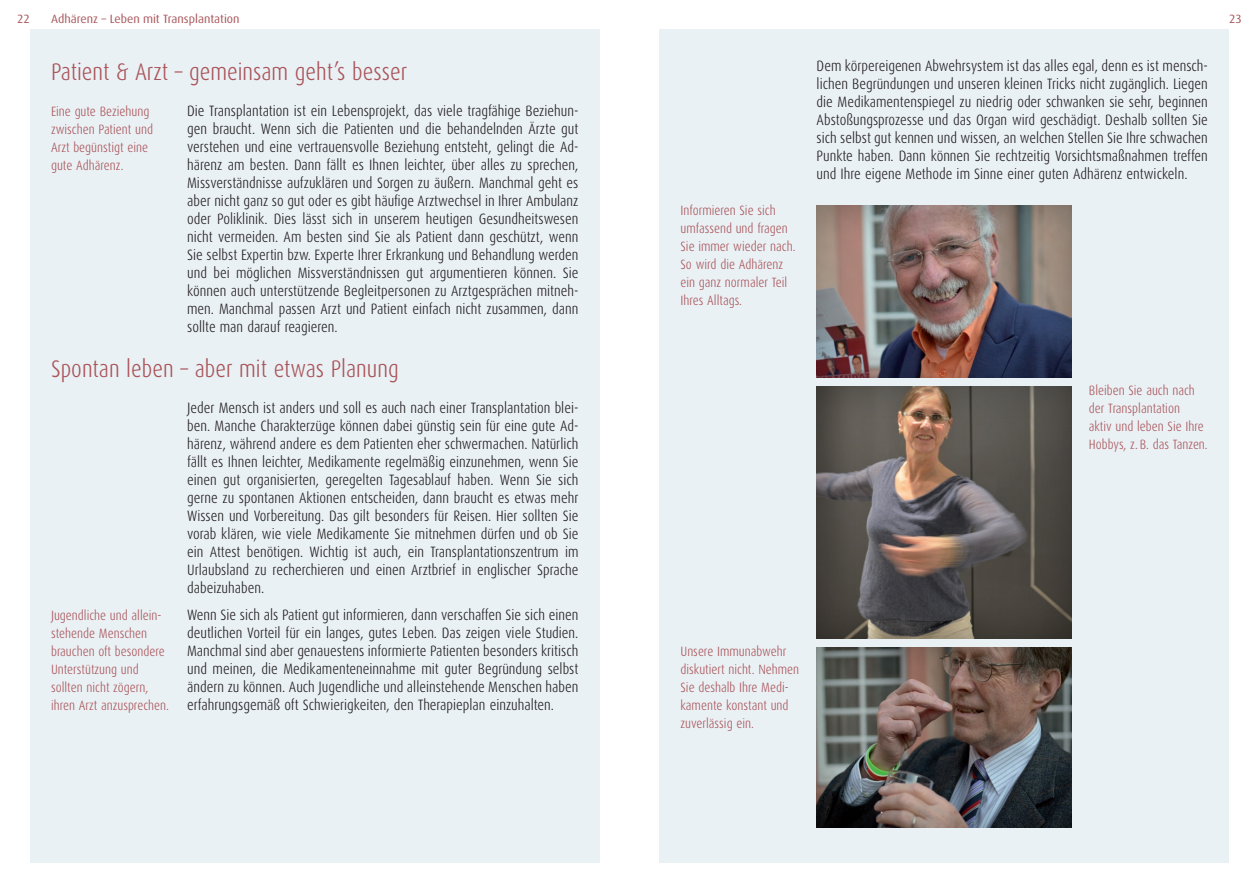
<style>
.page{position:relative;width:1259px;height:893px;background:#fff}
.page>*{position:absolute;margin:0;border:0;box-sizing:border-box;transform-origin:0 0}
.t1{font:300 24px "Dax Condensed";color:#a9555a}
.t2{font:300 15px/18px "Dax Condensed";color:#231f20;text-align:justify}
.t3{font:300 13.5px/18px "Dax Condensed";color:#a9555a}
.t4{font:12px "Dax";color:#a9555a}
</style>
<div class="page">
<div style="left:659px;top:30px;width:570px;height:833px;background:#eaf1f5"></div>
<div style="left:30px;top:30px;width:570px;height:833px;background:#eaf1f5"></div>
<div style="left:815px;top:205px;width:258px;height:173px;background:#999b9e;opacity:.75"></div>
<div style="left:815px;top:386px;width:258px;height:253px;background:#999b9e;opacity:.75"></div>
<div style="left:815px;top:647px;width:258px;height:181px;background:#999b9e;opacity:.75"></div>
<p class="t4" style="left:17px;top:13px;width:14px">22</p>
<p class="t4" style="left:51px;top:13px;width:190px">Adhärenz – Leben mit Transplantation</p>
<p class="t4" style="left:1229px;top:13px;width:14px">23</p>
<h1 class="t1" style="left:51px;top:59px;width:358px">Patient &amp; Arzt – gemeinsam geht’s besser</h1>
<p class="t2" style="left:187px;top:102px;width:393px">Die Transplantation ist ein Lebensprojekt, das viele tragfähige Beziehun&shy;gen braucht. Wenn sich die Patienten und die behandelnden Ärzte gut verstehen und eine vertrauensvolle Beziehung entsteht, gelingt die Ad&shy;härenz am besten. Dann fällt es Ihnen leichter, über alles zu sprechen, Missverständnisse aufzuklären und Sorgen zu äußern. Manchmal geht es aber nicht ganz so gut oder es gibt häufige Arztwechsel in Ihrer Ambulanz oder Poliklinik. Dies lässt sich in unserem heutigen Gesundheitswesen nicht vermeiden. Am besten sind Sie als Patient dann geschützt, wenn Sie selbst Expertin bzw. Experte Ihrer Erkrankung und Behandlung werden und bei möglichen Missverständnissen gut argumentieren können. Sie können auch unterstützende Begleitpersonen zu Arztgesprächen mitneh&shy;men. Manchmal passen Arzt und Patient einfach nicht zusammen, dann sollte man darauf reagieren.</p>
<h1 class="t1" style="left:51px;top:356px;width:349px">Spontan leben – aber mit etwas Planung</h1>
<p class="t2" style="left:187px;top:399px;width:393px">Jeder Mensch ist anders und soll es auch nach einer Transplantation blei&shy;ben. Manche Charakterzüge können dabei günstig sein für eine gute Ad&shy;härenz, während andere es dem Patienten eher schwermachen. Natürlich fällt es Ihnen leichter, Medikamente regelmäßig einzunehmen, wenn Sie einen gut organisierten, geregelten Tagesablauf haben. Wenn Sie sich gerne zu spontanen Aktionen entscheiden, dann braucht es etwas mehr Wissen und Vorbereitung. Das gilt besonders für Reisen. Hier sollten Sie vorab klären, wie viele Medikamente Sie mitnehmen dürfen und ob Sie ein Attest benötigen. Wichtig ist auch, ein Transplantationszentrum im Urlaubsland zu recherchieren und einen Arztbrief in englischer Sprache dabeizuhaben.</p>
<p class="t2" style="left:187px;top:606px;width:393px">Wenn Sie sich als Patient gut informieren, dann verschaffen Sie sich einen deutlichen Vorteil für ein langes, gutes Leben. Das zeigen viele Studien.<br>Manchmal sind aber genauestens informierte Patienten besonders kritisch und meinen, die Medikamenteneinnahme mit guter Begründung selbst ändern zu können. Auch Jugendliche und alleinstehende Menschen haben erfahrungsgemäß oft Schwierigkeiten, den Therapieplan einzuhalten.</p>
<p class="t2" style="left:816px;top:57px;width:393px">Dem körpereigenen Abwehrsystem ist das alles egal, denn es ist mensch&shy;lichen Begründungen und unseren kleinen Tricks nicht zugänglich. Liegen die Medikamentenspiegel zu niedrig oder schwanken sie sehr, beginnen Abstoßungsprozesse und das Organ wird geschädigt. Deshalb sollten Sie sich selbst gut kennen und wissen, an welchen Stellen Sie Ihre schwachen Punkte haben. Dann können Sie rechtzeitig Vorsichtsmaßnahmen treffen und Ihre eigene Methode im Sinne einer guten Adhärenz entwickeln.</p>
<p class="t3" style="left:51px;top:103px;width:103px">Eine gute Beziehung zwischen Patient und<br>Arzt begünstigt eine gute Adhärenz.</p>
<p class="t3" style="left:680px;top:202px;width:116px">Informieren Sie sich umfassend und fragen<br>Sie immer wieder nach.<br>So wird die Adhärenz ein ganz normaler Teil<br>Ihres Alltags.</p>
<p class="t3" style="left:1089px;top:382px;width:120px">Bleiben Sie auch nach der Transplantation<br>aktiv und leben Sie Ihre<br>Hobbys, z. B. das Tanzen.</p>
<p class="t3" style="left:51px;top:607px;width:119px">Jugendliche und allein&shy;stehende Menschen brauchen oft besondere<br>Unterstützung und sollten nicht zögern, ihren Arzt anzusprechen.</p>
<p class="t3" style="left:680px;top:643px;width:120px">Unsere Immunabwehr diskutiert nicht. Nehmen<br>Sie deshalb Ihre Medi&shy;kamente konstant und zuverlässig ein.</p>
</div>
